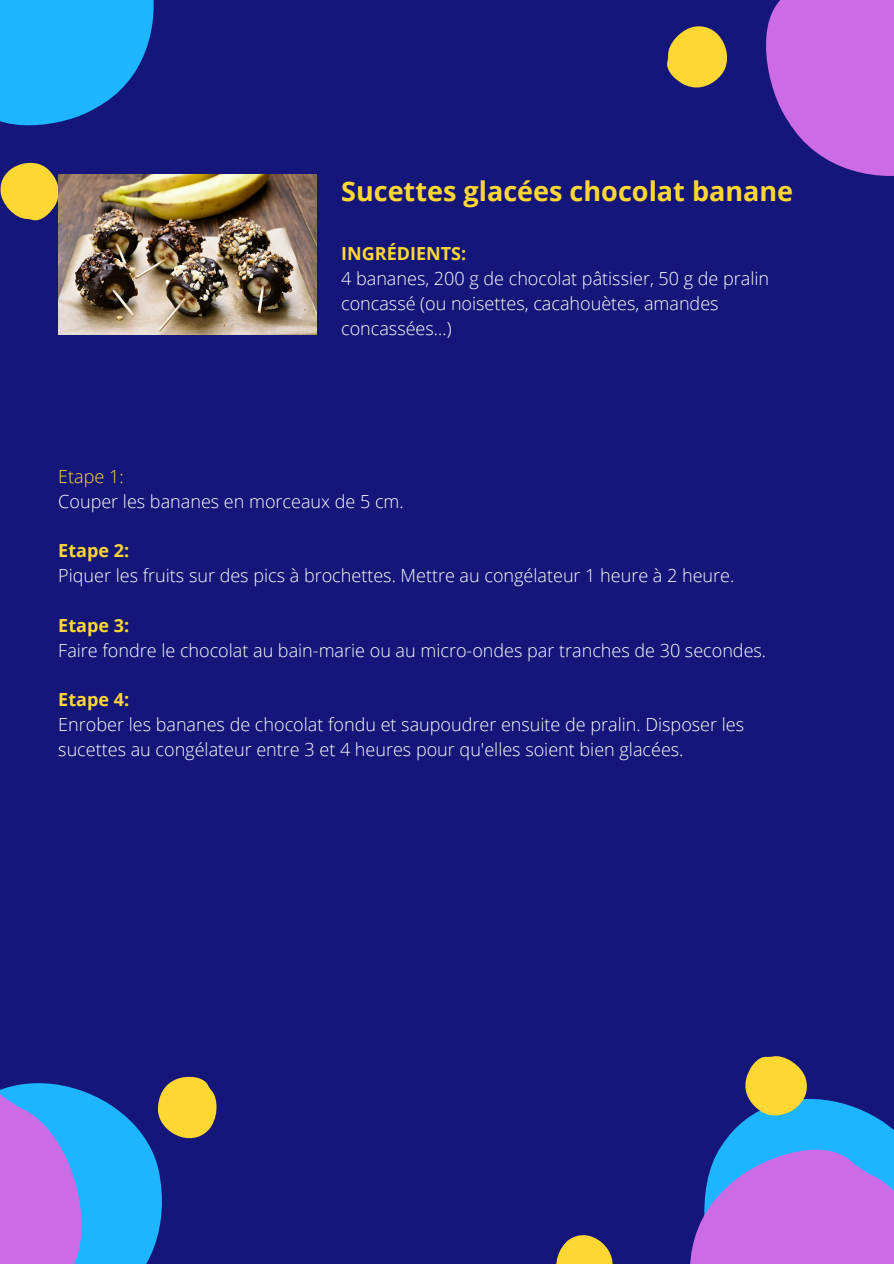
<style>
.page{position:relative;width:894px;height:1264px;background:#fff}
.page>*{position:absolute;margin:0;border:0;box-sizing:border-box;transform-origin:0 0}
.t1{font:700 27px "Open Sans";color:#ffd733}
.t2{font:300 18px/24.8px "Open Sans";color:#fff}
.t3{font:700 18px "Open Sans";color:#ffd733}
.t4{font:300 18px "Open Sans";color:#ffd733}
</style>
<div class="page">
<div style="left:0;top:0;width:893px;height:1263px;background:#151679"></div>
<svg style="left:667px;top:0;width:226px;height:176px"></svg>
<svg style="left:0;top:0;width:154px;height:221px"></svg>
<svg style="left:556px;top:1235px;width:57px;height:28px"></svg>
<svg style="left:0;top:1076px;width:217px;height:187px"></svg>
<svg style="left:690px;top:1056px;width:203px;height:207px"></svg>
<img style="left:58px;top:174px;width:258px;height:160px">
<h1 class="t1" style="left:341px;top:172px;width:453px">Sucettes glacées chocolat banane</h1>
<p class="t3" style="left:341px;top:241px;width:127px">INGRÉDIENTS:</p>
<p class="t2" style="left:341px;top:266px;width:429px">4 bananes, 200 g de chocolat pâtissier, 50 g de pralin concassé (ou noisettes, cacahouètes, amandes concassées…)</p>
<p class="t4" style="left:58px;top:464px;width:67px">Etape 1:</p>
<p class="t2" style="left:58px;top:488px;width:347px">Couper les bananes en morceaux de 5 cm.</p>
<p class="t3" style="left:58px;top:538px;width:72px">Etape 2:</p>
<p class="t2" style="left:58px;top:563px;width:677px">Piquer les fruits sur des pics à brochettes. Mettre au congélateur 1 heure à 2 heure.</p>
<p class="t3" style="left:58px;top:612px;width:72px">Etape 3:</p>
<p class="t2" style="left:58px;top:637px;width:709px">Faire fondre le chocolat au bain-marie ou au micro-ondes par tranches de 30 secondes.</p>
<p class="t3" style="left:58px;top:687px;width:72px">Etape 4:</p>
<p class="t2" style="left:58px;top:711px;width:687px">Enrober les bananes de chocolat fondu et saupoudrer ensuite de pralin. Disposer les sucettes au congélateur entre 3 et 4 heures pour qu'elles soient bien glacées.</p>
</div>
